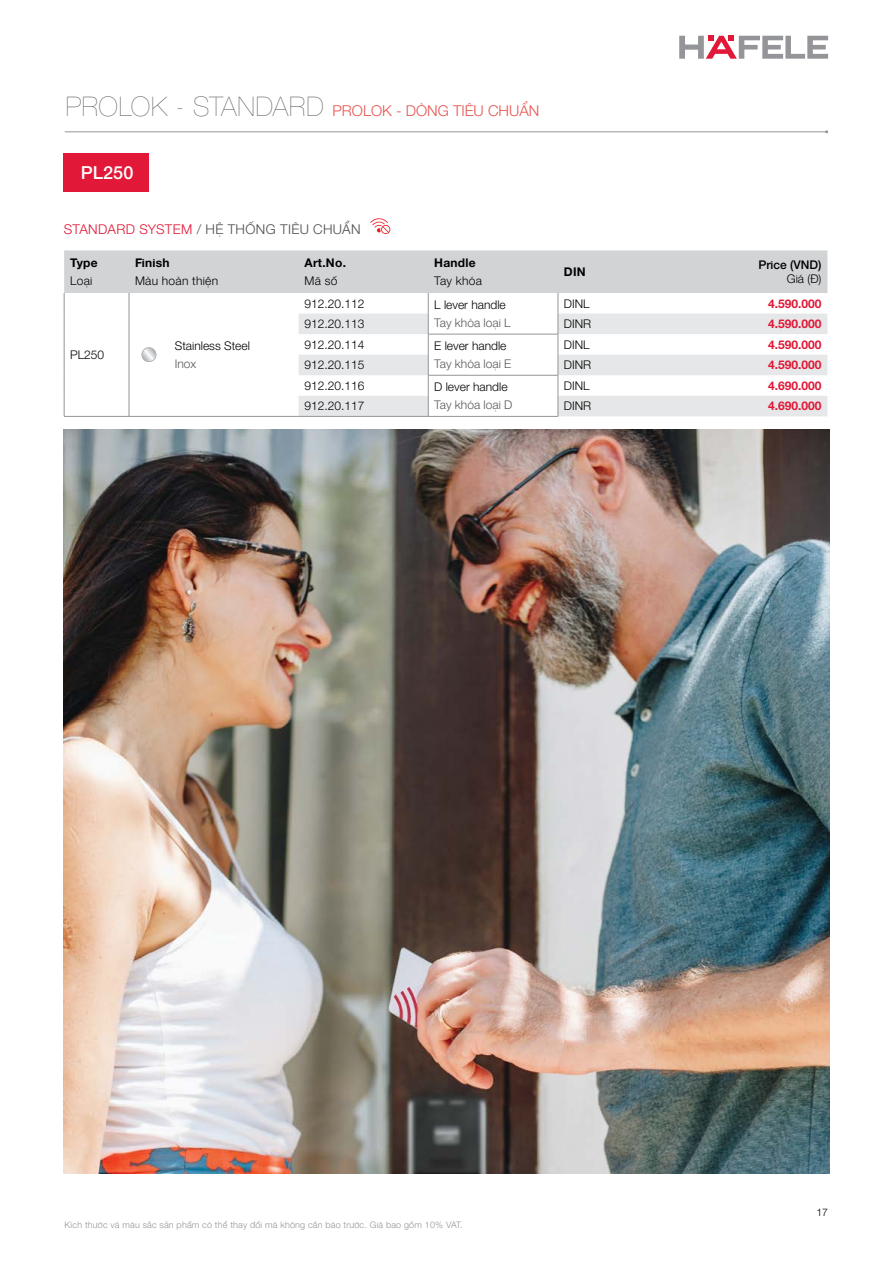
<style>
.page{position:relative;width:893px;height:1263px;background:#fff}
.page>*{position:absolute;margin:0;border:0;box-sizing:border-box;transform-origin:0 0}
.t1{font:18px "Hafele Helve N medium";color:#fff}
.t2{font:15px "Hafele Helve N Light";color:#e65652}
.t3{font:13.5px "Hafele Helve N Light";letter-spacing:.03em;color:#4d4d4f}
.t4{font:12px "Hafele Helve N Light";color:#000}
.t5{font:12px "Hafele Helve N Bold";color:#e11837}
.t6{font:12px "Hafele Helve N Light";color:#58595b}
.t7{font:12px "Hafele Helve N Bold";letter-spacing:.02em;color:#000}
.t8{font:12px "Hafele Helve N Light";letter-spacing:.02em;color:#000}
.t9{font:12px "Hafele Helve N medium";color:#000}
.t10{font:300 10.5px "Helvetica Neue LT Std";color:#000}
.t11{font:9px "Hafele Helve N Light";letter-spacing:.02em;color:#939598}
.s1{font-family:"Hafele Helve N Ultra";font-weight:300;font-size:27px;color:#58595b}
.s2{color:#e11837}
</style>
<div class="page">
<svg style="left:679px;top:36px;width:149px;height:23px"></svg>
<hr style="left:65px;top:132px;width:762px;height:1px;background:#939598">
<img style="left:64px;top:429px;width:765px;height:745px">
<div style="left:64px;top:154px;width:85px;height:38px;background:#e11837"></div>
<hr style="left:129px;top:416px;width:40px;height:1px;background:#939598">
<hr style="left:169px;top:416px;width:130px;height:1px;background:#939598">
<hr style="left:428px;top:416px;width:130px;height:1px;background:#939598">
<svg style="left:64px;top:250px;width:763px;height:166px"></svg>
<hr style="left:299px;top:416px;width:129px;height:1px;background:#939598">
<hr style="left:64px;top:416px;width:65px;height:1px;background:#939598">
<svg style="left:142px;top:348px;width:14px;height:14px"></svg>
<div style="left:142px;top:347px;width:14px;height:15px;border:1px solid #b1b4b6;border-radius:50%"></div>
<svg style="left:370px;top:218px;width:20px;height:16px"></svg>
<p class="t2" style="left:66px;top:101px;width:475px"><span class="s1">PROLOK - STANDARD</span> PROLOK - DÒNG TIÊU CHUẨN</p>
<h1 class="t1" style="left:81px;top:160px;width:54px">PL250</h1>
<p class="t3" style="left:64px;top:220px;width:298px"><span class="s2">STANDARD SYSTEM</span> / HỆ THỐNG TIÊU CHUẨN</p>
<p class="t7" style="left:70px;top:254px;width:29px">Type</p>
<p class="t4" style="left:70px;top:273px;width:24px">Loại</p>
<p class="t7" style="left:135px;top:254px;width:36px">Finish</p>
<p class="t8" style="left:135px;top:273px;width:85px">Màu hoàn thiện</p>
<p class="t7" style="left:305px;top:254px;width:43px">Art.No.</p>
<p class="t4" style="left:305px;top:273px;width:34px">Mã số</p>
<p class="t7" style="left:434px;top:254px;width:43px">Handle</p>
<p class="t4" style="left:434px;top:273px;width:49px">Tay khóa</p>
<p class="t7" style="left:564px;top:263px;width:23px">DIN</p>
<p class="t9" style="left:758px;top:256px;width:64px">Price (VND)</p>
<p class="t4" style="left:787px;top:271px;width:36px">Giá (Đ)</p>
<p class="t4" style="left:70px;top:347px;width:36px">PL250</p>
<p class="t4" style="left:175px;top:338px;width:77px">Stainless Steel</p>
<p class="t6" style="left:175px;top:356px;width:23px">Inox</p>
<p class="t4" style="left:564px;top:295px;width:27px">DINL</p>
<p class="t5" style="left:768px;top:295px;width:55px">4.590.000</p>
<p class="t4" style="left:305px;top:295px;width:62px">912.20.112</p>
<p class="t4" style="left:434px;top:297px;width:73px">L lever handle</p>
<p class="t6" style="left:434px;top:315px;width:78px">Tay khóa loại L</p>
<p class="t4" style="left:305px;top:316px;width:62px">912.20.113</p>
<p class="t4" style="left:564px;top:316px;width:29px">DINR</p>
<p class="t5" style="left:768px;top:315px;width:55px">4.590.000</p>
<p class="t4" style="left:305px;top:337px;width:62px">912.20.114</p>
<p class="t4" style="left:434px;top:338px;width:74px">E lever handle</p>
<p class="t6" style="left:434px;top:356px;width:79px">Tay khóa loại E</p>
<p class="t4" style="left:564px;top:337px;width:27px">DINL</p>
<p class="t5" style="left:768px;top:336px;width:55px">4.590.000</p>
<p class="t4" style="left:305px;top:357px;width:62px">912.20.115</p>
<p class="t4" style="left:564px;top:357px;width:29px">DINR</p>
<p class="t5" style="left:768px;top:357px;width:55px">4.590.000</p>
<p class="t4" style="left:304px;top:378px;width:62px">912.20.116</p>
<p class="t4" style="left:434px;top:379px;width:75px">D lever handle</p>
<p class="t6" style="left:434px;top:397px;width:80px">Tay khóa loại D</p>
<p class="t4" style="left:564px;top:378px;width:27px">DINL</p>
<p class="t5" style="left:768px;top:377px;width:55px">4.690.000</p>
<p class="t4" style="left:304px;top:398px;width:62px">912.20.117</p>
<p class="t4" style="left:564px;top:398px;width:29px">DINR</p>
<p class="t5" style="left:768px;top:398px;width:55px">4.690.000</p>
<p class="t10" style="left:816px;top:1206px;width:13px">17</p>
<p class="t11" style="left:65px;top:1218px;width:400px">Kích thước và màu sắc sản phẩm có thể thay đổi mà không cần báo trước. Giá bao gồm 10% VAT.</p>
</div>
